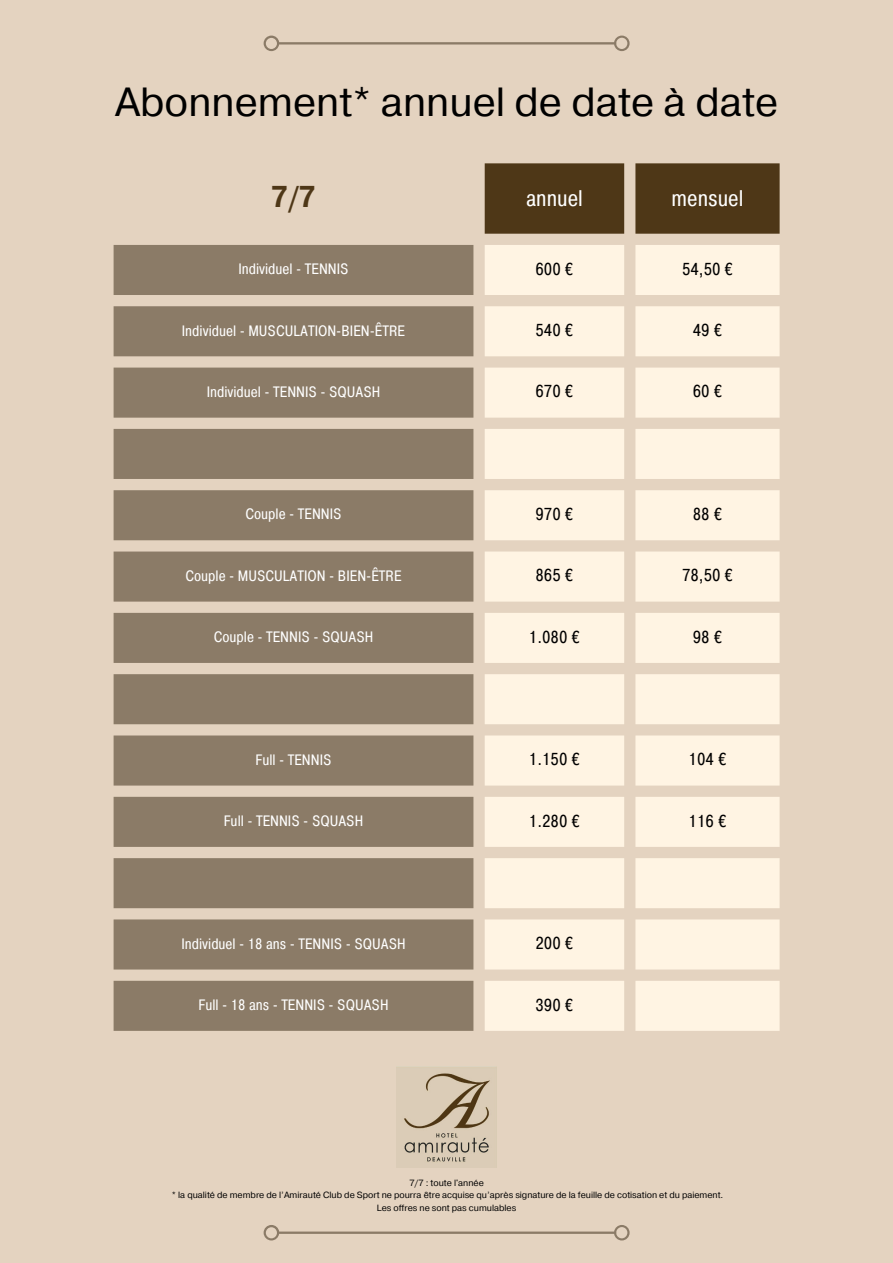
<style>
.page{position:relative;width:893px;height:1263px;background:#e4d3c0}
.page>*{position:absolute;margin:0;border:0;box-sizing:border-box;transform-origin:0 0}
.t1{font:40.5px "Pragmatica";color:#000}
.t2{font:700 30px "Pragmatica Cond";color:#4e3717}
.t3{font:22.5px "Pragmatica Cond";color:#fff}
.t4{font:17.25px "Pragmatica Cond";color:#000}
.t5{font:15px "Pragmatica Cond";color:#fff}
.t6{font:9px/12.4px "Pragmatica";color:#000;text-align:center}
</style>
<div class="page">
<div style="left:485px;top:163px;width:294px;height:71px;background:#4e3717"></div>
<svg style="left:114px;top:245px;width:359px;height:786px;fill:#8b7b67"></svg>
<svg style="left:485px;top:245px;width:294px;height:786px;fill:#fff4e3"></svg>
<svg style="left:264px;top:36px;width:365px;height:15px"></svg>
<svg style="left:264px;top:1225px;width:365px;height:15px"></svg>
<img style="left:396px;top:1067px;width:101px;height:100px">
<h1 class="t1" style="left:115px;top:71px;width:664px">Abonnement* annuel de date à date</h1>
<h2 class="t2" style="left:271px;top:178px;width:46px">7/7</h2>
<h3 class="t3" style="left:526px;top:184px;width:58px">annuel</h3>
<h3 class="t3" style="left:671px;top:184px;width:73px">mensuel</h3>
<p class="t5" style="left:238px;top:260px;width:112px">Individuel - TENNIS</p>
<p class="t4" style="left:535px;top:258px;width:39px">600 €</p>
<p class="t4" style="left:682px;top:258px;width:52px">54,50 €</p>
<p class="t5" style="left:182px;top:321px;width:225px">Individuel - MUSCULATION-BIEN-ÊTRE</p>
<p class="t4" style="left:535px;top:319px;width:39px">540 €</p>
<p class="t4" style="left:693px;top:319px;width:31px">49 €</p>
<p class="t5" style="left:207px;top:382px;width:175px">Individuel - TENNIS - SQUASH</p>
<p class="t4" style="left:535px;top:381px;width:39px">670 €</p>
<p class="t4" style="left:693px;top:381px;width:31px">60 €</p>
<p class="t5" style="left:245px;top:505px;width:98px">Couple - TENNIS</p>
<p class="t4" style="left:535px;top:503px;width:39px">970 €</p>
<p class="t4" style="left:693px;top:503px;width:31px">88 €</p>
<p class="t5" style="left:185px;top:566px;width:218px">Couple - MUSCULATION - BIEN-ÊTRE</p>
<p class="t4" style="left:535px;top:565px;width:39px">865 €</p>
<p class="t4" style="left:682px;top:565px;width:52px">78,50 €</p>
<p class="t5" style="left:214px;top:628px;width:161px">Couple - TENNIS - SQUASH</p>
<p class="t4" style="left:529px;top:626px;width:52px">1.080 €</p>
<p class="t4" style="left:693px;top:626px;width:31px">98 €</p>
<p class="t5" style="left:255px;top:750px;width:78px">Full - TENNIS</p>
<p class="t4" style="left:529px;top:749px;width:52px">1.150 €</p>
<p class="t4" style="left:688px;top:749px;width:39px">104 €</p>
<p class="t5" style="left:224px;top:812px;width:141px">Full - TENNIS - SQUASH</p>
<p class="t4" style="left:529px;top:810px;width:52px">1.280 €</p>
<p class="t4" style="left:688px;top:810px;width:39px">116 €</p>
<p class="t5" style="left:181px;top:934px;width:226px">Individuel - 18 ans - TENNIS - SQUASH</p>
<p class="t4" style="left:535px;top:933px;width:39px">200 €</p>
<p class="t5" style="left:198px;top:995px;width:191px">Full - 18 ans - TENNIS - SQUASH</p>
<p class="t4" style="left:535px;top:994px;width:39px">390 €</p>
<p class="t6" style="left:172px;top:1176px;width:553px">7/7 : toute l'année<br>* la qualité de membre de l’Amirauté Club de Sport ne pourra être acquise qu’après signature de la feuille de cotisation et du paiement.<br>Les offres ne sont pas cumulables</p>
</div>
